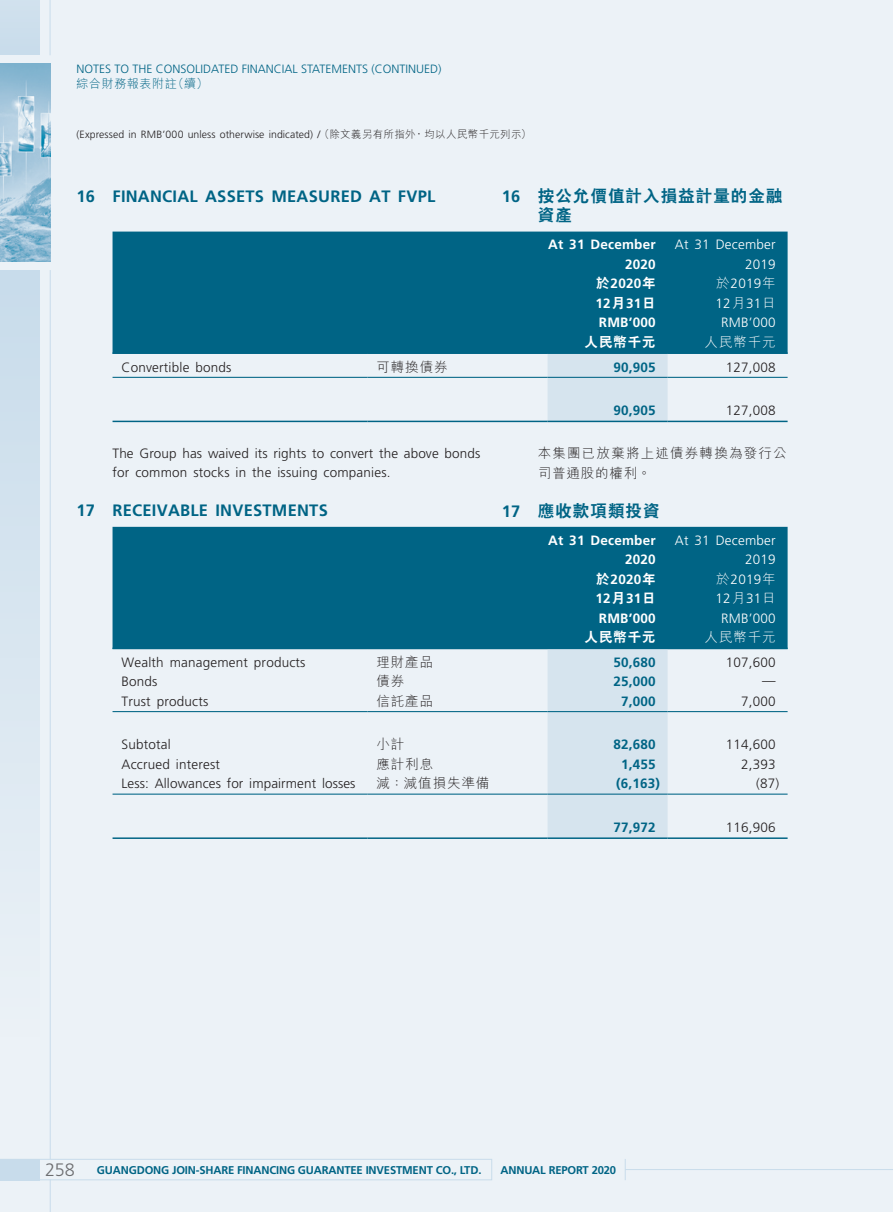
<style>
.page{position:relative;width:893px;height:1212px;background:#ecf2f7}
.page>*{position:absolute;margin:0;border:0;box-sizing:border-box;transform-origin:0 0}
._03_H1{font:700 16.5px "Frutiger LT Std";letter-spacing:.015em;color:#006485}
._03_H1-2{font:800 16.5px/19.5px "C Hei 2 HK";letter-spacing:.065em;color:#006485}
._15_Table_Stub{font:300 13.5px "Frutiger LT Std";letter-spacing:.015em;color:#231f20}
._12___P2{font:300 13.5px/19.5px "Frutiger LT Std";letter-spacing:.005em;color:#231f20}
._01_Body_Text{font:700 13.5px/19.5px "Frutiger LT Std";letter-spacing:.015em;color:#fff;text-align:right}
._01_Body_Text-2{font:300 13.5px/19.5px "Frutiger LT Std";letter-spacing:.015em;color:#fff;text-align:right}
._01_Body_Text-3{font:700 13.5px "Frutiger LT Std";letter-spacing:.015em;color:#006485}
._01_Body_Text-4{font:300 13.5px "Frutiger LT Std";letter-spacing:.015em;color:#231f20}
._15_Table_Stub-2{font:300 13.5px "M Hei HK";letter-spacing:.065em;color:#231f20}
._12___P2-2{font:300 13.5px/19.5px "M Hei HK";letter-spacing:.09em;color:#231f20}
._01_Body_Text-5{font:800 13.5px "C Hei 2 HK";letter-spacing:.065em;color:#fff}
._01_Body_Text-6{font:300 13.5px "M Hei HK";letter-spacing:.065em;color:#fff}
.t1{font:300 12px "Frutiger LT Std";color:#006485}
.t2{font:300 12px "M Hei HK";letter-spacing:.05em;color:#006485}
.t3{font:700 11.25px "Frutiger LT Std";letter-spacing:-.015em;color:#006485}
.t4{font:300 10.5px "Frutiger LT Std";letter-spacing:.01em;color:#231f20}
.s1{font-family:"M Hei HK"}
.s2{font-family:"Frutiger LT Std";font-weight:700}
.s3{font-family:"C Hei 2 HK";font-weight:800}
.s4{font-weight:300;font-size:18px;color:#6c6d70}
</style>
<div class="page">
<hr style="left:50px;top:270px;width:1px;height:889px;background:#c8dceb">
<hr style="left:50px;top:1179px;width:1px;height:33px;background:#c8dceb">
<div style="left:0;top:0;width:40px;height:55px;background:#c8dceb"></div>
<div style="left:0;top:270px;width:40px;height:766px;background:linear-gradient(to bottom,#c7dbeb,#ebf1f6)"></div>
<hr style="left:50px;top:0;width:1px;height:55px;background:#c8dceb">
<img style="left:0;top:64px;width:51px;height:198px">
<svg style="left:0;top:1159px;width:492px;height:21px"></svg>
<svg style="left:625px;top:1159px;width:1px;height:21px"></svg>
<hr style="left:625px;top:1169px;width:268px;height:1px;background:#c8dceb">
<div style="left:113px;top:232px;width:675px;height:120px;background:#006485"></div>
<div style="left:548px;top:354px;width:120px;height:67px;background:#d6e4ee"></div>
<hr style="left:113px;top:352px;width:255px;height:2px;background:#006485">
<hr style="left:368px;top:352px;width:180px;height:2px;background:#006485">
<hr style="left:548px;top:352px;width:120px;height:2px;background:#006485">
<hr style="left:668px;top:352px;width:120px;height:2px;background:#006485">
<hr style="left:113px;top:377px;width:255px;height:1px;background:#006485">
<hr style="left:368px;top:377px;width:180px;height:1px;background:#006485">
<hr style="left:548px;top:377px;width:120px;height:1px;background:#006485">
<hr style="left:668px;top:377px;width:120px;height:1px;background:#006485">
<hr style="left:113px;top:421px;width:255px;height:1px;background:#006485">
<hr style="left:368px;top:421px;width:180px;height:1px;background:#006485">
<hr style="left:548px;top:421px;width:120px;height:1px;background:#006485">
<hr style="left:668px;top:421px;width:120px;height:1px;background:#006485">
<div style="left:113px;top:527px;width:675px;height:121px;background:#006485"></div>
<div style="left:548px;top:649px;width:120px;height:188px;background:#d6e4ee"></div>
<hr style="left:113px;top:648px;width:255px;height:1px;background:#006485">
<hr style="left:368px;top:648px;width:180px;height:1px;background:#006485">
<hr style="left:548px;top:648px;width:120px;height:1px;background:#006485">
<hr style="left:668px;top:648px;width:120px;height:1px;background:#006485">
<hr style="left:113px;top:711px;width:255px;height:1px;background:#006485">
<hr style="left:368px;top:711px;width:180px;height:1px;background:#006485">
<hr style="left:548px;top:711px;width:120px;height:1px;background:#006485">
<hr style="left:668px;top:711px;width:120px;height:1px;background:#006485">
<hr style="left:113px;top:793px;width:255px;height:2px;background:#006485">
<hr style="left:368px;top:793px;width:180px;height:2px;background:#006485">
<hr style="left:548px;top:793px;width:120px;height:2px;background:#006485">
<hr style="left:668px;top:793px;width:120px;height:2px;background:#006485">
<hr style="left:113px;top:837px;width:255px;height:2px;background:#006485">
<hr style="left:368px;top:837px;width:180px;height:2px;background:#006485">
<hr style="left:548px;top:837px;width:120px;height:2px;background:#006485">
<hr style="left:668px;top:837px;width:120px;height:2px;background:#006485">
<p class="t1" style="left:77px;top:62px;width:366px">NOTES TO THE CONSOLIDATED FINANCIAL STATEMENTS (CONTINUED)</p>
<p class="t2" style="left:77px;top:75px;width:133px">綜合財務報表附註（續）</p>
<p class="t4" style="left:77px;top:128px;width:456px">(Expressed in RMB’000 unless otherwise indicated) / <span class="s1">（除文義另有所指外，均以人民幣千元列示）</span></p>
<p class="_03_H1" style="left:77px;top:186px;width:360px">16 FINANCIAL ASSETS MEASURED AT FVPL</p>
<p class="_03_H1-2" style="left:538px;top:186px;width:246px;text-indent:-36px"><span class="s2">16</span> 按公允價值計入損益計量的金融資產</p>
<p class="_01_Body_Text" style="left:548px;top:235px;width:109px">At 31 December<br>2020</p>
<p class="_01_Body_Text-2" style="left:675px;top:235px;width:102px">At 31 December<br>2019</p>
<p class="_01_Body_Text" style="left:596px;top:274px;width:61px;text-align:left"><span class="s3">於</span>2020<span class="s3">年<br></span>12<span class="s3">月</span>31<span class="s3">日</span></p>
<p class="_01_Body_Text-2" style="left:716px;top:274px;width:61px;text-align:left"><span class="s1">於</span>2019<span class="s1">年<br></span>12<span class="s1">月</span>31<span class="s1">日</span></p>
<p class="_01_Body_Text" style="left:599px;top:313px;width:58px">RMB’000</p>
<p class="_01_Body_Text-2" style="left:721px;top:313px;width:56px">RMB’000</p>
<p class="_01_Body_Text-5" style="left:585px;top:333px;width:72px">人民幣千元</p>
<p class="_01_Body_Text-6" style="left:705px;top:332px;width:72px">人民幣千元</p>
<p class="_15_Table_Stub" style="left:122px;top:359px;width:111px">Convertible bonds</p>
<p class="_15_Table_Stub-2" style="left:377px;top:357px;width:72px">可轉換債券</p>
<p class="_01_Body_Text-3" style="left:613px;top:359px;width:44px">90,905</p>
<p class="_01_Body_Text-4" style="left:726px;top:359px;width:51px">127,008</p>
<p class="_01_Body_Text-3" style="left:613px;top:402px;width:44px">90,905</p>
<p class="_01_Body_Text-4" style="left:726px;top:403px;width:51px">127,008</p>
<p class="_12___P2" style="left:113px;top:443px;width:369px">The Group has waived its rights to convert the above bonds for common stocks in the issuing companies.</p>
<p class="_03_H1" style="left:77px;top:501px;width:253px">17 RECEIVABLE INVESTMENTS</p>
<p class="_01_Body_Text" style="left:548px;top:530px;width:109px">At 31 December<br>2020</p>
<p class="_01_Body_Text-2" style="left:675px;top:530px;width:102px">At 31 December<br>2019</p>
<p class="_01_Body_Text" style="left:596px;top:569px;width:61px;text-align:left"><span class="s3">於</span>2020<span class="s3">年<br></span>12<span class="s3">月</span>31<span class="s3">日</span></p>
<p class="_01_Body_Text-2" style="left:716px;top:569px;width:61px;text-align:left"><span class="s1">於</span>2019<span class="s1">年<br></span>12<span class="s1">月</span>31<span class="s1">日</span></p>
<p class="_01_Body_Text" style="left:599px;top:608px;width:58px">RMB’000</p>
<p class="_01_Body_Text-2" style="left:721px;top:608px;width:56px">RMB’000</p>
<p class="_01_Body_Text-5" style="left:585px;top:628px;width:72px">人民幣千元</p>
<p class="_01_Body_Text-6" style="left:705px;top:628px;width:72px">人民幣千元</p>
<p class="_15_Table_Stub" style="left:122px;top:655px;width:185px">Wealth management products</p>
<p class="_15_Table_Stub-2" style="left:377px;top:652px;width:58px">理財產品</p>
<p class="_01_Body_Text-3" style="left:613px;top:654px;width:44px">50,680</p>
<p class="_01_Body_Text-4" style="left:726px;top:655px;width:51px">107,600</p>
<p class="_15_Table_Stub" style="left:122px;top:674px;width:38px">Bonds</p>
<p class="_15_Table_Stub-2" style="left:377px;top:672px;width:29px">債券</p>
<p class="_01_Body_Text-3" style="left:613px;top:674px;width:44px">25,000</p>
<p class="_01_Body_Text-4" style="left:762px;top:673px;width:15px">—</p>
<p class="_15_Table_Stub" style="left:122px;top:694px;width:88px">Trust products</p>
<p class="_15_Table_Stub-2" style="left:377px;top:691px;width:58px">信託產品</p>
<p class="_01_Body_Text-3" style="left:621px;top:693px;width:36px">7,000</p>
<p class="_01_Body_Text-4" style="left:741px;top:694px;width:36px">7,000</p>
<p class="_15_Table_Stub" style="left:122px;top:737px;width:51px">Subtotal</p>
<p class="_15_Table_Stub-2" style="left:377px;top:735px;width:29px">小計</p>
<p class="_01_Body_Text-3" style="left:613px;top:737px;width:44px">82,680</p>
<p class="_01_Body_Text-4" style="left:726px;top:737px;width:51px">114,600</p>
<p class="_15_Table_Stub" style="left:122px;top:757px;width:100px">Accrued interest</p>
<p class="_15_Table_Stub-2" style="left:377px;top:754px;width:58px">應計利息</p>
<p class="_01_Body_Text-3" style="left:621px;top:756px;width:36px">1,455</p>
<p class="_01_Body_Text-4" style="left:741px;top:757px;width:36px">2,393</p>
<p class="_15_Table_Stub" style="left:122px;top:776px;width:236px">Less: Allowances for impairment losses</p>
<p class="_15_Table_Stub-2" style="left:377px;top:774px;width:114px">減：減值損失準備</p>
<p class="_01_Body_Text-3" style="left:616px;top:776px;width:45px">(6,163)</p>
<p class="_01_Body_Text-4" style="left:756px;top:776px;width:25px">(87)</p>
<p class="_01_Body_Text-3" style="left:613px;top:819px;width:44px">77,972</p>
<p class="_01_Body_Text-4" style="left:726px;top:820px;width:51px">116,906</p>
<p class="_12___P2-2" style="left:538px;top:443px;width:250px">本集團已放棄將上述債券轉換為發行公司普通股的權利。</p>
<p class="_03_H1-2" style="left:502px;top:501px;width:159px"><span class="s2">17</span> 應收款項類投資</p>
<p class="t3" style="left:45px;top:1163px;width:438px"><span class="s4">258</span> GUANGDONG JOIN-SHARE FINANCING GUARANTEE INVESTMENT CO., LTD.</p>
<p class="t3" style="left:500px;top:1163px;width:117px">ANNUAL REPORT 2020</p>
</div>
